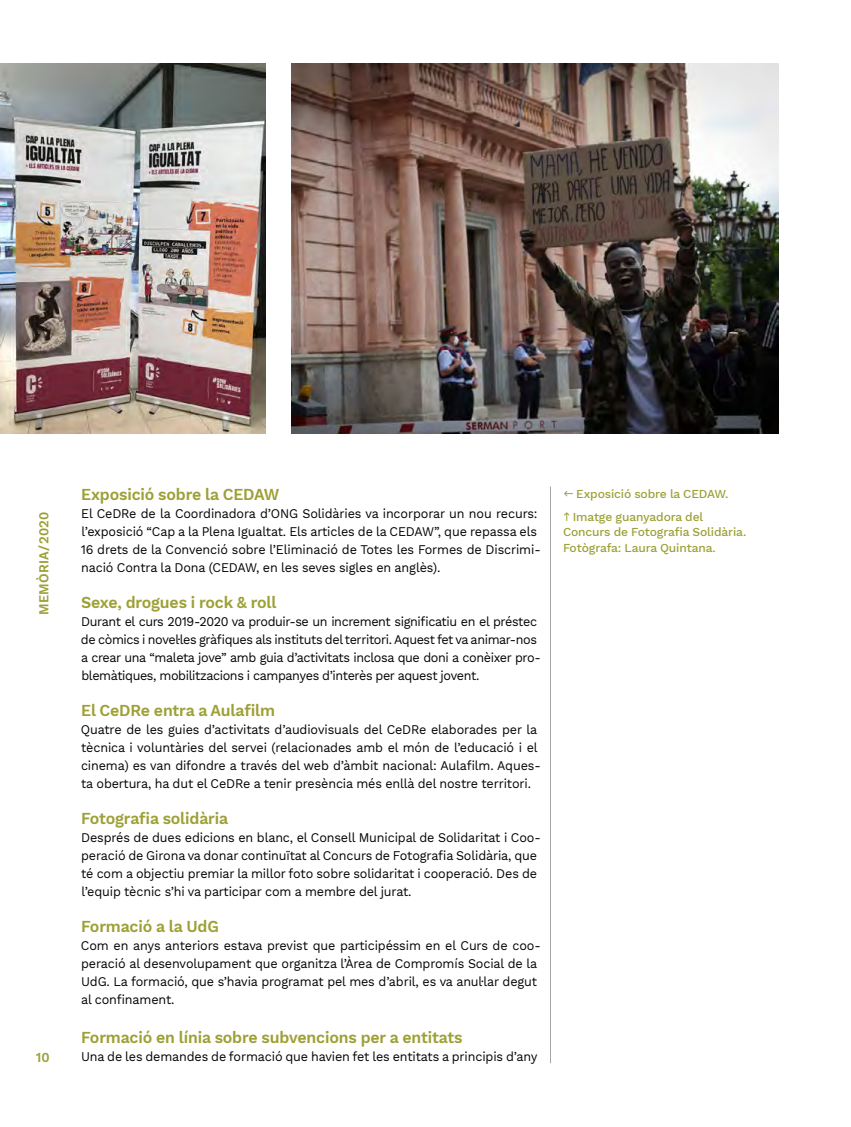
<style>
.page{position:relative;width:851px;height:1127px;background:#fff}
.page>*{position:absolute;margin:0;border:0;box-sizing:border-box;transform-origin:0 0}
.t1{font:600 16.5px "Work Sans";letter-spacing:-.01em;color:#9da035;scale:.96 1}
.t2{font:600 13.5px "Work Sans";letter-spacing:.025em;color:#9da035;scale:.96 1}
.t3{font:13.05px/18px "Work Sans";letter-spacing:-.01em;color:#000;scale:.96 1}
.t4{font:13.05px/18px "Work Sans";letter-spacing:-.03em;color:#000;scale:.96 1}
.t5{font:500 12px/23px "Work Sans";letter-spacing:-.01em;color:#9da035}
</style>
<div class="page">
<hr style="left:550px;top:486px;width:1px;height:577px;background:#a3a5a8">
<img style="left:0;top:64px;width:265px;height:370px">
<img style="left:291px;top:64px;width:487px;height:370px">
<p class="t2" style="left:36px;top:615px;width:109px;rotate:-90deg">MEMÒRIA/2020</p>
<p class="t2" style="left:36px;top:1050px;width:16px">10</p>
<p class="t1" style="left:81px;top:484px;width:208px">Exposició sobre la CEDAW</p>
<p class="t3" style="left:81px;top:505px;width:480px">El CeDRe de la Coordinadora d’ONG Solidàries va incorporar un nou recurs: l’exposició “Cap a la Plena Igualtat. Els articles de la CEDAW”, que repassa els 16 drets de la Convenció sobre l’Eliminació de Totes les Formes de Discrimi&shy;nació Contra la Dona (CEDAW, en les seves sigles en anglès).</p>
<p class="t1" style="left:81px;top:592px;width:205px">Sexe, drogues i rock &amp; roll</p>
<p class="t4" style="left:81px;top:613px;width:480px">Durant el curs 2019-2020 va produir-se un increment significatiu en el préstec de còmics i novel·les gràfiques als instituts del territori. Aquest fet va animar-nos a crear una “maleta jove” amb guia d’activitats inclosa que doni a conèixer pro&shy;blemàtiques, mobilitzacions i campanyes d’interès per aquest jovent.</p>
<p class="t1" style="left:81px;top:700px;width:203px">El CeDRe entra a Aulafilm</p>
<p class="t3" style="left:81px;top:721px;width:480px">Quatre de les guies d’activitats d’audiovisuals del CeDRe elaborades per la tècnica i voluntàries del servei (relacionades amb el món de l’educació i el cinema) es van difondre a través del web d’àmbit nacional: Aulafilm. Aques&shy;ta obertura, ha dut el CeDRe a tenir presència més enllà del nostre territori.</p>
<p class="t1" style="left:81px;top:808px;width:155px">Fotografia solidària</p>
<p class="t3" style="left:81px;top:829px;width:480px">Després de dues edicions en blanc, el Consell Municipal de Solidaritat i Coo&shy;peració de Girona va donar continuïtat al Concurs de Fotografia Solidària, que té com a objectiu premiar la millor foto sobre solidaritat i cooperació. Des de l’equip tècnic s’hi va participar com a membre del jurat.</p>
<p class="t1" style="left:81px;top:916px;width:145px">Formació a la UdG</p>
<p class="t3" style="left:81px;top:937px;width:480px">Com en anys anteriors estava previst que participéssim en el Curs de coo&shy;peració al desenvolupament que organitza l’Àrea de Compromís Social de la UdG. La formació, que s’havia programat pel mes d’abril, es va anul·lar degut al confinament.</p>
<p class="t1" style="left:81px;top:1028px;width:398px">Formació en línia sobre subvencions per a entitats</p>
<p class="t3" style="left:81px;top:1048px;width:477px">Una de les demandes de formació que havien fet les entitats a principis d’any</p>
<p class="t5" style="left:572px;top:483px;width:157px">Exposició sobre la CEDAW.<br>Imatge guanyadora del</p>
<p class="t5" style="left:563px;top:525px;width:185px;line-height:15.8px">Concurs de Fotografia Solidària.<br>Fotògrafa: Laura Quintana.</p>
</div>
